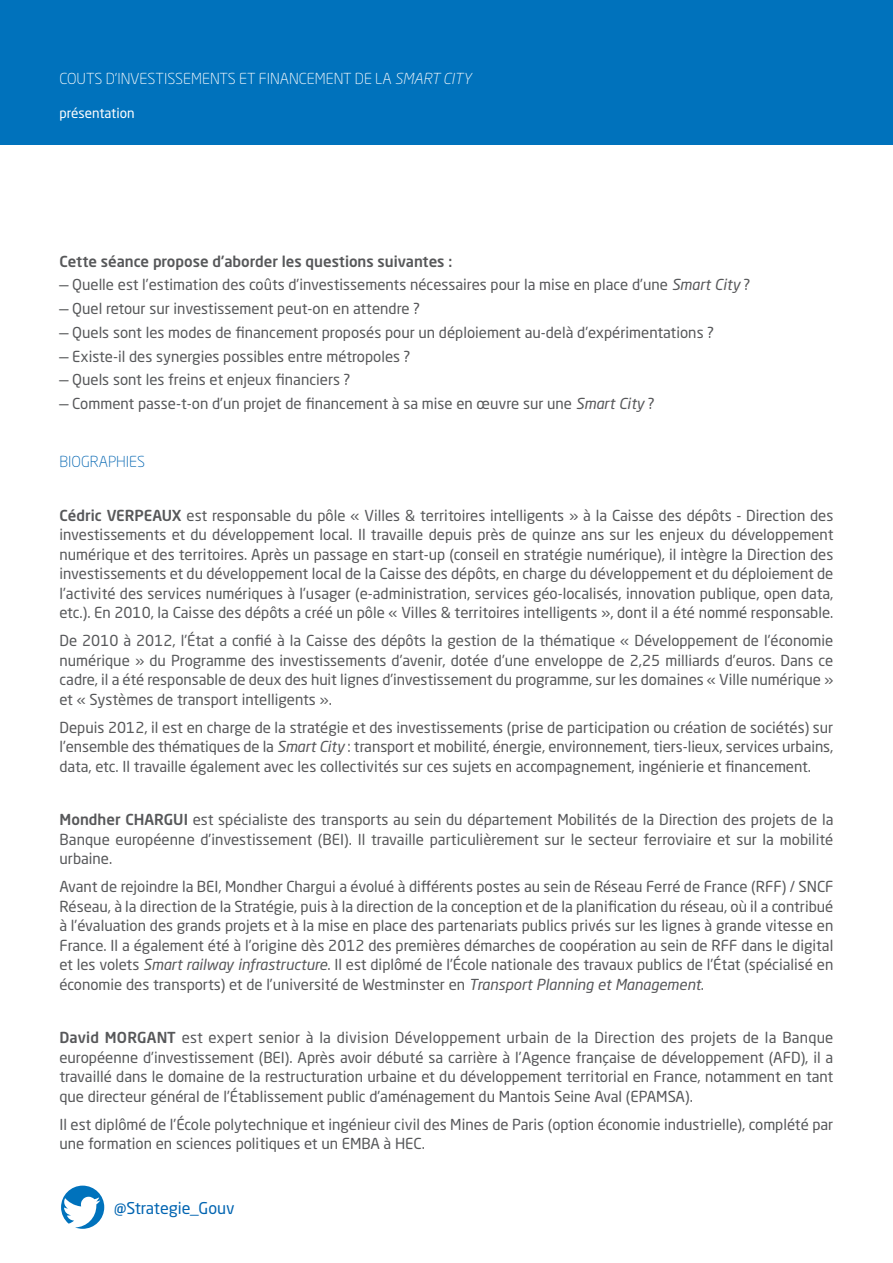
<style>
.page{position:relative;width:893px;height:1263px;background:#fff}
.page>*{position:absolute;margin:0;border:0;box-sizing:border-box;transform-origin:0 0}
.t1{font:16.05px "Neo Sans Pro";color:#0164b1}
.t2{font:15px/19.5px "Neo Sans Pro";color:#57585a;text-align:justify}
.t3{font:500 15px "Neo Sans Pro";color:#57585a}
.t4{font:300 15px "Neo Sans Pro";color:#fff}
.t5{font:300 15px "Neo Sans Pro";color:#0164b1}
.t6{font:13.5px "Neo Sans Pro";color:#fff}
.s1{font-style:italic}
.s2{font-weight:500}
</style>
<div class="page">
<div style="left:0;top:0;width:893px;height:145px;background:#0072bc"></div>
<svg style="left:61px;top:1185px;width:43px;height:44px"></svg>
<p class="t4" style="left:60px;top:73px;width:413px">COUTS D’INVESTISSEMENTS ET FINANCEMENT DE LA <span class="s1">SMART CITY</span></p>
<p class="t6" style="left:60px;top:108px;width:77px">présentation</p>
<p class="t3" style="left:60px;top:255px;width:394px">Cette séance propose d’aborder les questions suivantes :</p>
<p class="t2" style="left:60px;top:276px;width:692px">— Quelle est l’estimation des coûts d’investissements nécessaires pour la mise en place d’une <span class="s1">Smart City</span> ?</p>
<p class="t2" style="left:60px;top:300px;width:362px">— Quel retour sur investissement peut-on en attendre ?</p>
<p class="t2" style="left:60px;top:324px;width:656px">— Quels sont les modes de financement proposés pour un déploiement au-delà d’expérimentations ?</p>
<p class="t2" style="left:60px;top:348px;width:352px">— existe-il des synergies possibles entre métropoles ?</p>
<p class="t2" style="left:60px;top:372px;width:293px">— Quels sont les freins et enjeux financiers ?</p>
<p class="t2" style="left:60px;top:395px;width:597px">— Comment passe-t-on d’un projet de financement à sa mise en œuvre sur une <span class="s1">Smart City</span> ?</p>
<p class="t5" style="left:60px;top:456px;width:87px">BIOGRAPHIES</p>
<p class="t2" style="left:60px;top:507px;width:775px"><span class="s2">Cédric VERPEAUX</span> est responsable du pôle « Villes &amp; territoires intelligents » à la Caisse des dépôts - Direction des investissements et du développement local. il travaille depuis près de quinze ans sur les enjeux du développement numérique et des territoires. après un passage en start-up (conseil en stratégie numérique), il intègre la Direction des investissements et du développement local de la Caisse des dépôts, en charge du développement et du déploiement de l’activité des services numériques à l’usager (e-administration, services géo-localisés, innovation publique, open data, etc.). en 2010, la Caisse des dépôts a créé un pôle « Villes &amp; territoires intelligents », dont il a été nommé responsable.</p>
<p class="t2" style="left:60px;top:632px;width:775px">De 2010 à 2012, l’État a confié à la Caisse des dépôts la gestion de la thématique « Développement de l’économie numérique » du Programme des investissements d’avenir, dotée d’une enveloppe de 2,25 milliards d’euros. Dans ce cadre, il a été responsable de deux des huit lignes d’investissement du programme, sur les domaines « Ville numérique » et « Systèmes de transport intelligents ».</p>
<p class="t2" style="left:60px;top:719px;width:775px">Depuis 2012, il est en charge de la stratégie et des investissements (prise de participation ou création de sociétés) sur l’ensemble des thématiques de la <span class="s1">Smart City</span> : transport et mobilité, énergie, environnement, tiers-lieux, services urbains, data, etc. il travaille également avec les collectivités sur ces sujets en accompagnement, ingénierie et financement.</p>
<p class="t2" style="left:60px;top:811px;width:775px"><span class="s2">Mondher CHARGUI</span> est spécialiste des transports au sein du département Mobilités de la Direction des projets de la Banque européenne d’investissement (Bei). il travaille particulièrement sur le secteur ferroviaire et sur la mobilité urbaine.</p>
<p class="t2" style="left:59px;top:878px;width:775px">avant de rejoindre la Bei, Mondher Chargui a évolué à différents postes au sein de Réseau Ferré de France (RFF) / SnCF Réseau, à la direction de la Stratégie, puis à la direction de la conception et de la planification du réseau, où il a contribué à l’évaluation des grands projets et à la mise en place des partenariats publics privés sur les lignes à grande vitesse en France. il a également été à l’origine dès 2012 des premières démarches de coopération au sein de RFF dans le digital et les volets <span class="s1">Smart railway infrastructure</span>. il est diplômé de l’École nationale des travaux publics de l’État (spécialisé en économie des transports) et de l’université de Westminster en <span class="s1">Transport Planning et Management</span>.</p>
<p class="t2" style="left:59px;top:1029px;width:775px"><span class="s2">David MORGANT</span> est expert senior à la division Développement urbain de la Direction des projets de la Banque européenne d’investissement (Bei). après avoir débuté sa carrière à l’agence française de développement (aFD), il a travaillé dans le domaine de la restructuration urbaine et du développement territorial en France, notamment en tant que directeur général de l’Établissement public d’aménagement du Mantois Seine aval (ePaMSa).</p>
<p class="t2" style="left:59px;top:1116px;width:775px">il est diplômé de l’École polytechnique et ingénieur civil des Mines de Paris (option économie industrielle), complété par une formation en sciences politiques et un eMBa à HeC.</p>
<p class="t1" style="left:114px;top:1202px;width:122px">@Strategie_Gouv</p>
</div>
